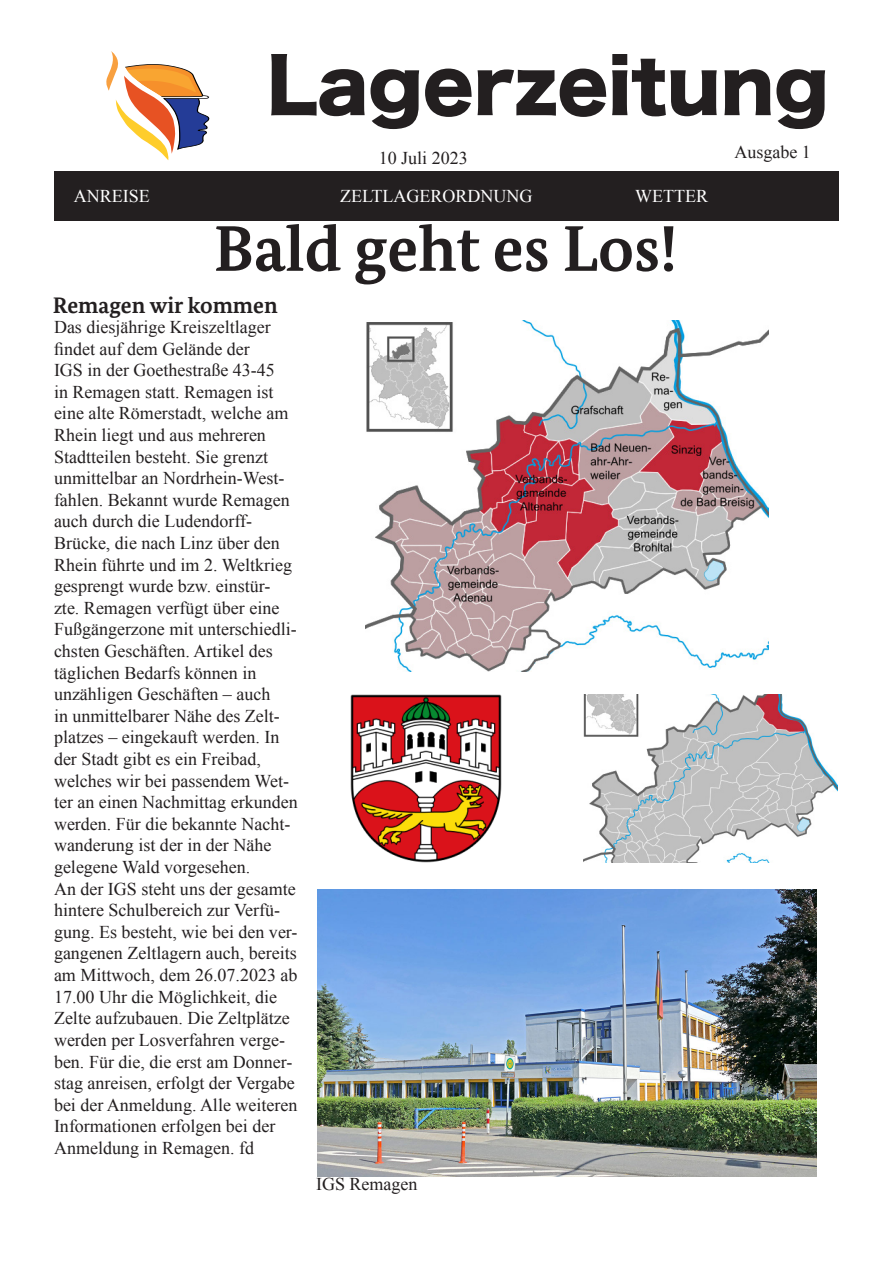
<style>
.page{position:relative;width:893px;height:1263px;background:#fff}
.page>*{position:absolute;margin:0;border:0;box-sizing:border-box;transform-origin:0 0}
.lagerzeitung{font:73.5px "Hira Kaku Std W8";color:#231f20}
.headline{font:700 64.5px "Bundes Serif Office";color:#231f20}
.t1{font:700 22.5px "Bundes Serif Office";color:#231f20}
.t2{font:18px/21.6px "Times New Roman";color:#231f20}
.t3{font:18px "Times New Roman";color:#fff}
</style>
<div class="page">
<div style="left:54px;top:171px;width:785px;height:50px;background:#231f20"></div>
<img style="left:350px;top:694px;width:152px;height:168px">
<img style="left:584px;top:694px;width:253px;height:168px">
<img style="left:318px;top:890px;width:498px;height:286px">
<svg style="left:106px;top:51px;width:104px;height:109px"></svg>
<img style="left:366px;top:320px;width:402px;height:352px">
<p class="lagerzeitung" style="left:267px;top:45px;width:564px">Lagerzeitung</p>
<p class="t2" style="left:379px;top:147px;width:91px">10 Juli 2023</p>
<p class="t2" style="left:734px;top:141px;width:78px">Ausgabe 1</p>
<p class="t3" style="left:74px;top:184px;width:77px">ANREISE</p>
<p class="t3" style="left:340px;top:184px;width:194px">ZELTLAGERORDNUNG</p>
<p class="t3" style="left:635px;top:184px;width:74px">WETTER</p>
<p class="headline" style="left:214px;top:211px;width:465px">Bald geht es Los!</p>
<p class="t1" style="left:53px;top:292px;width:226px">Remagen wir kommen</p>
<p class="t2" style="left:54px;top:316px;width:245px">Das diesjährige Kreiszeltlager findet auf dem Gelände der<br>IGS in der Goethestraße 43-45<br>in Remagen statt. Remagen ist eine alte Römerstadt, welche am<br>Rhein liegt und aus mehreren<br>Stadtteilen besteht. Sie grenzt unmittelbar an Nordrhein-West&shy;fahlen. Bekannt wurde Remagen auch durch die Ludendorff-<br>Brücke, die nach Linz über den<br>Rhein führte und im 2. Weltkrieg gesprengt wurde bzw. einstür&shy;zte. Remagen verfügt über eine<br>Fußgängerzone mit unterschiedli&shy;chsten Geschäften. Artikel des täglichen Bedarfs können in unzähligen Geschäften – auch<br>in unmittelbarer Nähe des Zelt&shy;platzes – eingekauft werden. In der Stadt gibt es ein Freibad, welches wir bei passendem Wet&shy;ter an einen Nachmittag erkunden werden. Für die bekannte Nacht&shy;wanderung ist der in der Nähe gelegene Wald vorgesehen.</p>
<p class="t2" style="left:54px;top:877px;width:245px">An der IGS steht uns der gesamte hintere Schulbereich zur Verfü&shy;gung. Es besteht, wie bei den ver&shy;gangenen Zeltlagern auch, bereits am Mittwoch, dem 26.07.2023 ab<br>17.00 Uhr die Möglichkeit, die<br>Zelte aufzubauen. Die Zeltplätze werden per Losverfahren verge&shy;ben. Für die, die erst am Donner&shy;stag anreisen, erfolgt der Vergabe bei der Anmeldung. Alle weiteren<br>Informationen erfolgen bei der<br>Anmeldung in Remagen. fd</p>
<p class="t2" style="left:316px;top:1173px;width:103px">IGS Remagen</p>
</div>
